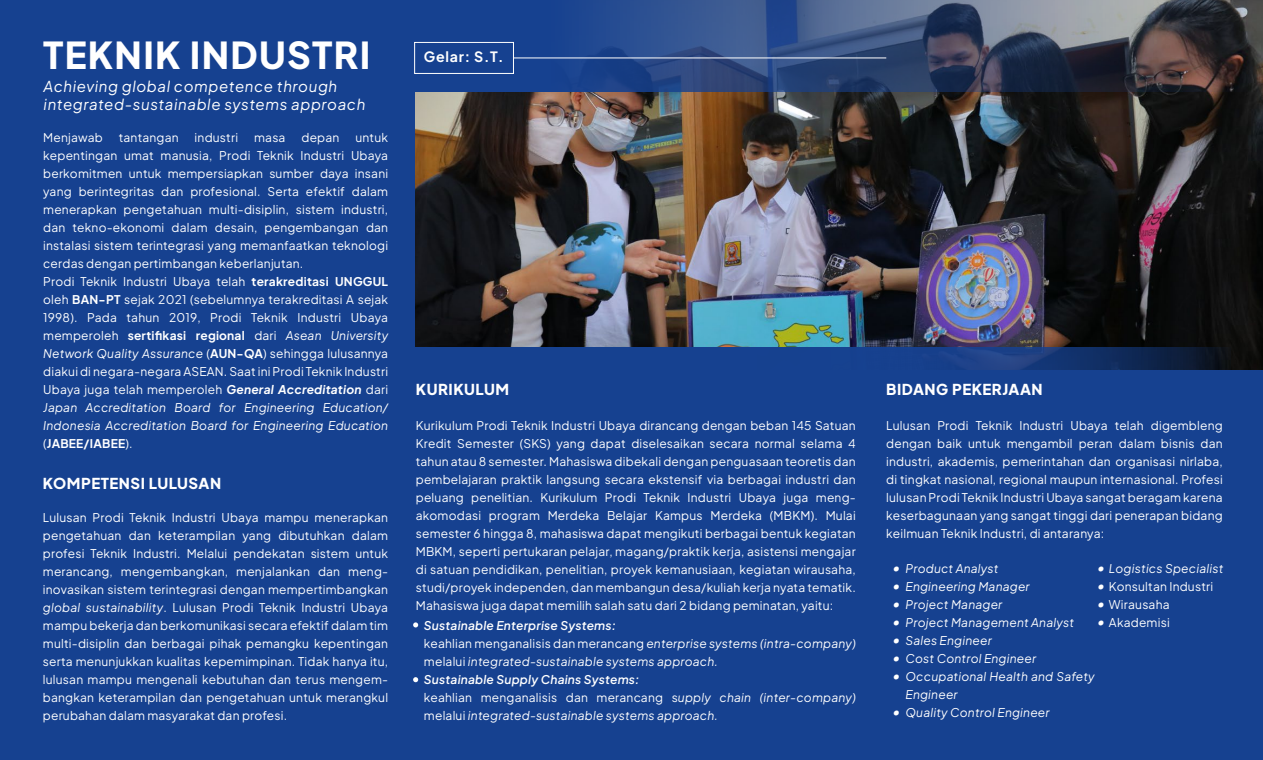
<style>
.page{position:relative;width:1263px;height:760px;background:#164190}
.page>*{position:absolute;margin:0;border:0;box-sizing:border-box;transform-origin:0 0}
.t1{font:800 36.9px "Plus Jakarta Sans";letter-spacing:.035em;color:#fff}
.t2{font:italic 15px/18.6px "Plus Jakarta Sans";letter-spacing:.04em;color:#fff}
.t3{font:800 15px "Plus Jakarta Sans";letter-spacing:.035em;color:#fff}
.t4{font:700 14.25px "Plus Jakarta Sans";letter-spacing:.05em;color:#fff}
.t5{font:12px/18px "Plus Jakarta Sans";letter-spacing:.015em;color:#fff;text-align:justify}
.t6{font:italic 12px/18px "Plus Jakarta Sans";letter-spacing:.015em;color:#fff}
.t7{font:italic 600 12px "Plus Jakarta Sans";letter-spacing:.015em;color:#fff}
.t8{font:italic 11.25px/18px "Plus Jakarta Sans";color:#fff;text-align:justify}
.s1{font-weight:700}
.s2{font-style:italic}
.s3{font-weight:700;font-style:italic}
.s4{font-style:normal}
.s5{font-weight:600}
</style>
<div class="page">
<img style="left:416px;top:92px;width:847px;height:277px">
<svg style="left:416px;top:347px;width:814px;height:23px"></svg>
<svg style="left:414px;top:0;width:849px;height:92px"></svg>
<hr style="left:513px;top:58px;width:373px;height:1px;background:#fff">
<div style="left:414px;top:42px;width:100px;height:32px;border:1px solid #fff"></div>
<svg style="left:413px;top:622px;width:5px;height:5px"></svg>
<svg style="left:413px;top:677px;width:5px;height:5px"></svg>
<h1 class="t1" style="left:43px;top:25px;width:329px">TEKNIK INDUSTRI</h1>
<p class="t2" style="left:44px;top:75px;width:323px">Achieving global competence through integrated-sustainable systems approach</p>
<p class="t5" style="left:43px;top:127px;width:61px">Menjawab</p>
<p class="t5" style="left:119px;top:127px;width:61px">tantangan</p>
<p class="t5" style="left:195px;top:127px;width:45px">industri</p>
<p class="t5" style="left:254px;top:127px;width:33px">masa</p>
<p class="t5" style="left:301px;top:127px;width:39px">depan</p>
<p class="t5" style="left:43px;top:127px;width:346px;text-align:left;text-indent:312px">untuk kepentingan umat manusia, Prodi Teknik Industri Ubaya berkomitmen untuk mempersiapkan sumber daya insani yang berintegritas dan profesional. Serta efektif dalam menerapkan pengetahuan multi-disiplin, sistem industri, dan tekno-ekonomi dalam desain, pengembangan dan instalasi sistem terintegrasi yang memanfaatkan teknologi cerdas dengan pertimbangan keberlanjutan.<br>Prodi Teknik Industri Ubaya telah <span class="s1">terakreditasi UNGGUL </span>oleh <span class="s1">BAN-PT</span> sejak 2021 (sebelumnya terakreditasi A sejak 1998). Pada tahun 2019, Prodi Teknik Industri Ubaya memperoleh <span class="s1">sertifikasi regional</span> dari <span class="s2">Asean University Network Quality Assurance</span> (<span class="s1">AUN-QA</span>) sehingga lulusannya diakui di negara-negara ASEAN. Saat ini Prodi Teknik Industri Ubaya juga telah memperoleh <span class="s3">General Accreditation</span> dari <span class="s2">Japan Accreditation Board for Engineering Education/ Indonesia Accreditation Board for Engineering Education </span>(<span class="s1">JABEE/IABEE</span>).</p>
<p class="t3" style="left:43px;top:471px;width:180px">KOMPETENSI LULUSAN</p>
<p class="t5" style="left:43px;top:507px;width:347px">Lulusan Prodi Teknik Industri Ubaya mampu menerapkan pengetahuan dan keterampilan yang dibutuhkan dalam profesi Teknik Industri. Melalui pendekatan sistem untuk merancang, mengembangkan, menjalankan dan meng&shy;inovasikan sistem terintegrasi dengan mempertimbangkan <span class="s2">global sustainability</span>. Lulusan Prodi Teknik Industri Ubaya mampu bekerja dan berkomunikasi secara efektif dalam tim multi-disiplin dan berbagai pihak pemangku kepentingan serta menunjukkan kualitas kepemimpinan. Tidak hanya itu, lulusan mampu mengenali kebutuhan dan terus mengem&shy;bangkan keterampilan dan pengetahuan untuk merangkul perubahan dalam masyarakat dan profesi.</p>
<p class="t4" style="left:424px;top:45px;width:81px">Gelar: S.T.</p>
<p class="t3" style="left:416px;top:377px;width:95px">KURIKULUM</p>
<p class="t3" style="left:886px;top:377px;width:158px">BIDANG PEKERJAAN</p>
<p class="t5" style="left:416px;top:415px;width:441px">Kurikulum Prodi Teknik Industri Ubaya dirancang dengan beban 145 Satuan Kredit Semester (SKS) yang dapat diselesaikan secara normal selama 4 tahun atau 8 semester. Mahasiswa dibekali dengan penguasaan teoretis dan pembelajaran praktik langsung secara ekstensif via berbagai industri dan peluang penelitian. Kurikulum Prodi Teknik Industri Ubaya juga meng&shy;akomodasi program Merdeka Belajar Kampus Merdeka (MBKM). Mulai semester 6 hingga 8, mahasiswa dapat mengikuti berbagai bentuk kegiatan MBKM, seperti pertukaran pelajar, magang/praktik kerja, asistensi mengajar di satuan pendidikan, penelitian, proyek kemanusiaan, kegiatan wirausaha, studi/proyek independen, dan membangun desa/kuliah kerja nyata tematik.<br>Mahasiswa juga dapat memilih salah satu dari 2 bidang peminatan, yaitu:</p>
<p class="t5" style="left:886px;top:415px;width:338px">Lulusan Prodi Teknik Industri Ubaya telah digembleng dengan baik untuk mengambil peran dalam bisnis dan industri, akademis, pemerintahan dan organisasi nirlaba, di tingkat nasional, regional maupun internasional. Profesi lulusan Prodi Teknik Industri Ubaya sangat beragam karena keserbagunaan yang sangat tinggi dari penerapan bidang keilmuan Teknik Industri, di antaranya:</p>
<p class="t6" style="left:905px;top:559px;width:191px">Product Analyst<br>Engineering Manager<br>Project Manager<br>Project Management Analyst<br>Sales Engineer<br>Cost Control Engineer<br>Occupational Health and Safety<br>Engineer<br>Quality Control Engineer</p>
<p class="t6" style="left:1109px;top:559px;width:116px">Logistics Specialist</p>
<p class="t8" style="left:893px;top:557px;width:9px">• • • • • • •</p>
<p class="t8" style="left:893px;top:701px;width:9px">•</p>
<p class="t8" style="left:1097px;top:557px;width:9px">• • • •</p>
<p class="t5" style="left:1109px;top:577px;width:106px">Konsultan Industri<br>Wirausaha</p>
<p class="t7" style="left:424px;top:616px;width:193px">Sustainable Enterprise Systems:</p>
<p class="t5" style="left:1109px;top:613px;width:62px">Akademisi</p>
<p class="t6" style="left:424px;top:633px;width:433px"><span class="s4">keahlian menganalisis dan merancang</span> enterprise systems (intra-company) <span class="s4">melalui</span> integrated-sustainable systems approach.<br><span class="s5">Sustainable Supply Chains Systems:<br></span><span class="s4">keahlian menganalisis dan merancang s</span>upply chain (inter-company) <span class="s4">melalui</span> integrated-sustainable systems approach.</p>
</div>
